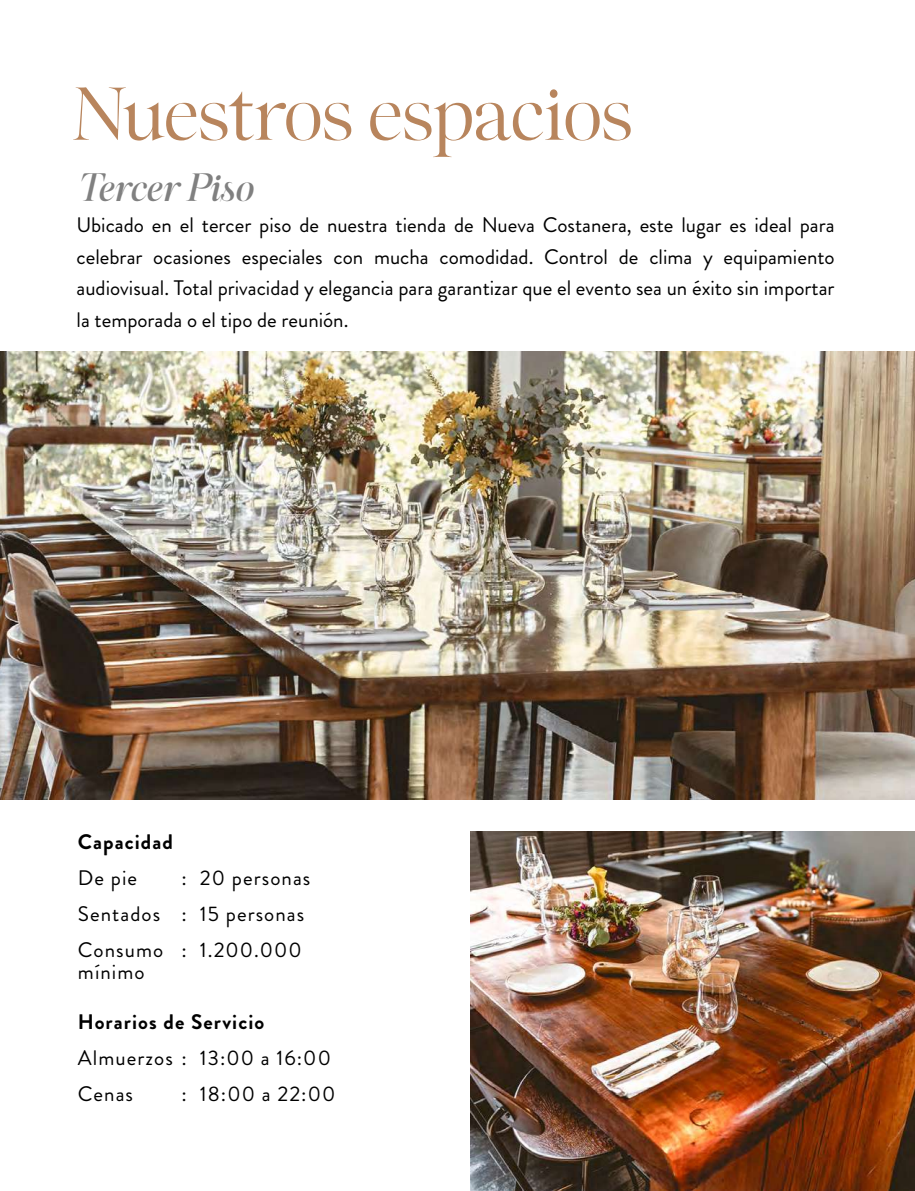
<style>
.page{position:relative;width:915px;height:1191px;background:#fff}
.page>*{position:absolute;margin:0;border:0;box-sizing:border-box;transform-origin:0 0}
.t1{font:300 54px "Megafield";letter-spacing:-.03em;color:#b8855d}
.t2{font:italic 500 27px "Megafield";letter-spacing:-.035em;color:#808080}
.t3{font:21px/31.5px "Brandon Grotesque";letter-spacing:.05em;color:#000}
.t4{font:700 21px "Brandon Grotesque";letter-spacing:.05em;color:#000}
</style>
<div class="page">
<img style="left:0;top:351px;width:914px;height:449px">
<img style="left:470px;top:831px;width:444px;height:360px">
<h1 class="t1" style="left:72px;top:90px;width:562px">Nuestros espacios</h1>
<p class="t2" style="left:76px;top:176px;width:178px">Tercer Piso</p>
<p class="t3" style="left:76px;top:209px;width:759px;text-align:justify">Ubicado en el tercer piso de nuestra tienda de Nueva Costanera, este lugar es ideal para celebrar ocasiones especiales con mucha comodidad. Control de clima y equipamiento audiovisual. Total privacidad y elegancia para garantizar que el evento sea un éxito sin importar la temporada o el tipo de reunión.</p>
<p class="t4" style="left:78px;top:826px;width:96px">Capacidad</p>
<p class="t3" style="left:78px;top:862px;width:61px">De pie</p>
<p class="t3" style="left:78px;top:859px;width:234px;line-height:36px;text-indent:103px">: 20 personas<br>Sentados : 15 personas<br>Consumo : 1.200.000</p>
<p class="t3" style="left:78px;top:956px;width:68px">mínimo</p>
<p class="t4" style="left:78px;top:1006px;width:188px">Horarios de Servicio</p>
<p class="t3" style="left:78px;top:1039px;width:254px;line-height:36px">Almuerzos : 13:00 a 16:00<br>Cenas</p>
<p class="t3" style="left:181px;top:1078px;width:155px">: 18:00 a 22:00</p>
</div>
